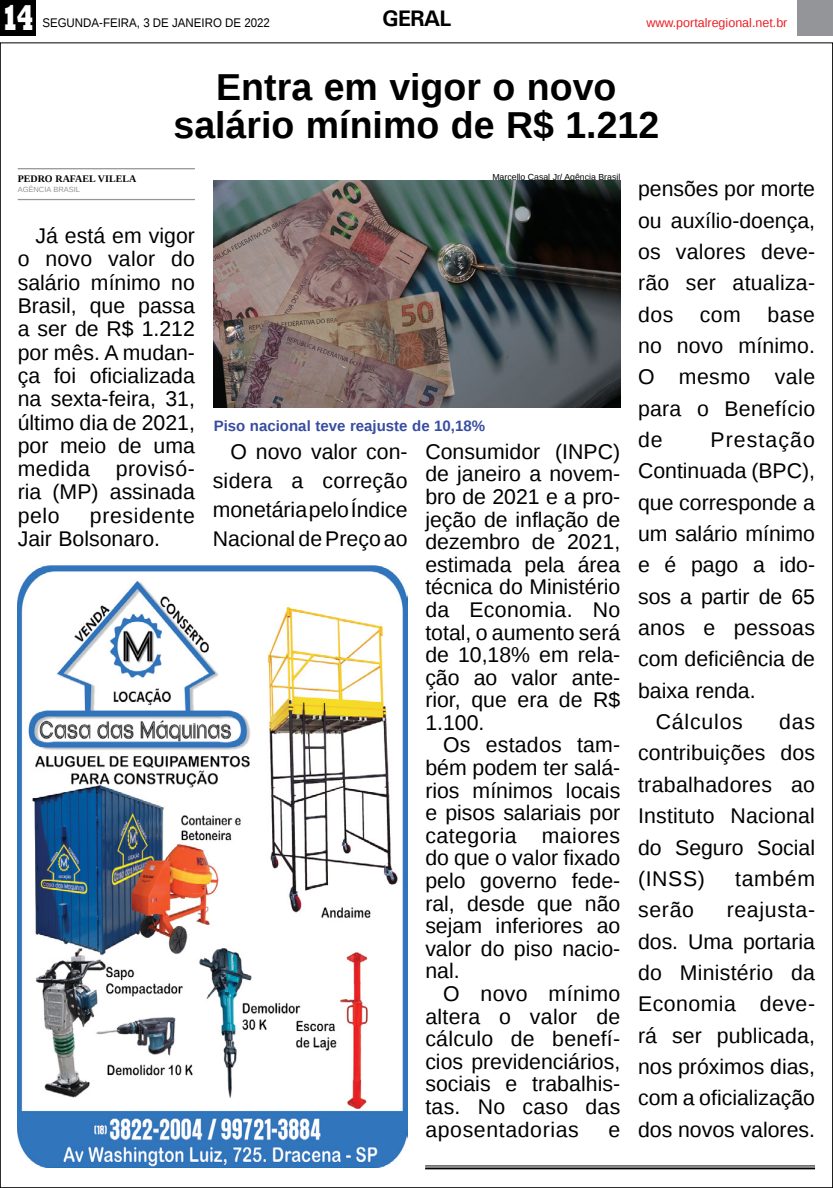
<style>
.page{position:relative;width:833px;height:1188px;background:#fff}
.page>*{position:absolute;margin:0;border:0;box-sizing:border-box;transform-origin:0 0}
.TÍTULO{font:700 37.5px "Liberation Sans";color:#000}
.t1{font:800 36.12px "Rockwell";color:#fff;scale:.7 1}
.TITULO_PG{font:700 22.5px "Univers";letter-spacing:-.04em;color:#000}
.MATÉRIA{font:21.25px/22.6px "Liberation Sans";color:#000;text-align:justify}
.MATÉRIA-2{font:21.25px "Liberation Sans";letter-spacing:.04em;color:#000}
.LEGENDA{font:700 15px "Liberation Sans";color:#384da1}
.DATA_PG{font:12.5px "Liberation Sans";color:#000;scale:.92 1}
.DATA_PG-2{font:12.5px "Liberation Sans";color:#ed1d24}
.CRÉDITO_NOME{font:700 10px "Liberation Serif";color:#000}
.CRÉDITO_FOTO{font:8.75px "Liberation Sans";color:#000}
.CRÉDITO_MATÉRIA{font:7.5px "Liberation Sans";color:#939598}
</style>
<div class="page">
<div style="left:0;top:0;width:35px;height:35px;background:#000"></div>
<div style="left:797px;top:0;width:36px;height:35px;background:#939598"></div>
<img style="left:18px;top:565px;width:389px;height:602px">
<hr style="left:425px;top:1165px;width:390px;height:1px;background:#000101">
<hr style="left:425px;top:1167px;width:390px;height:1px;background:#000101">
<img style="left:214px;top:181px;width:406px;height:226px">
<hr style="left:18px;top:168px;width:177px;height:1px;background:#939598">
<hr style="left:18px;top:199px;width:177px;height:1px;background:#939598">
<p class="t1" style="left:2px;top:-3px;width:48px">14</p>
<p class="DATA_PG" style="left:42px;top:15px;width:249px">SEGUNDA-FEIRA, 3 DE JANEIRO DE 2022</p>
<p class="TITULO_PG" style="left:382px;top:5px;width:71px">GERAL</p>
<p class="DATA_PG-2" style="left:646px;top:15px;width:143px">www.portalregional.net.br</p>
<p class="TÍTULO" style="left:216px;top:62px;width:402px">Entra em vigor o novo</p>
<p class="TÍTULO" style="left:173px;top:99px;width:487px">salário mínimo de R$ 1.212</p>
<p class="CRÉDITO_NOME" style="left:18px;top:172px;width:120px">PEDRO RAFAEL VILELA</p>
<p class="CRÉDITO_MATÉRIA" style="left:18px;top:185px;width:64px">AGÊNCIA BRASIL</p>
<p class="MATÉRIA" style="left:18px;top:225px;width:179px;line-height:23.2px;text-indent:18px">Já está em vigor o novo valor do salário mínimo no Brasil, que passa a ser de R$ 1.212 por mês. A mudan&shy;ça foi oficializada na sexta-feira, 31, último dia de 2021, por meio de uma medida provisó&shy;ria (MP) assinada pelo</p>
<p class="MATÉRIA" style="left:18px;top:504px;width:179px;line-height:23.2px;text-indent:72px">presidente<br>Jair Bolsonaro.</p>
<p class="CRÉDITO_FOTO" style="left:492px;top:171px;width:129px">Marcello Casal Jr/ Agência Brasil</p>
<p class="LEGENDA" style="left:214px;top:415px;width:273px">Piso nacional teve reajuste de 10,18%</p>
<p class="MATÉRIA" style="left:213px;top:437px;width:196px;line-height:29.1px;text-indent:18px">O novo valor con&shy;sidera a correção monetária pelo Índice Nacional de Preço ao</p>
<p class="MATÉRIA" style="left:425px;top:441px;width:196px">Consumidor (INPC) de janeiro a novem&shy;bro de 2021 e a pro&shy;jeção de inflação de dezembro de 2021, estimada pela área técnica do Ministério da Economia. No total, o aumento será de 10,18% em rela&shy;ção ao valor ante&shy;rior, que era de R$ 1.100.</p>
<p class="MATÉRIA" style="left:425px;top:734px;width:196px;text-indent:18px">Os estados tam&shy;bém podem ter salá&shy;rios mínimos locais e pisos salariais por categoria maiores do que o valor fixado pelo governo fede&shy;ral, desde que não sejam inferiores ao valor do piso nacio&shy;nal.</p>
<p class="MATÉRIA" style="left:425px;top:982px;width:196px;text-indent:18px">O novo mínimo altera o valor de cálculo de benefí&shy;cios previdenciários, sociais e trabalhis&shy;tas. No caso das aposentadorias</p>
<p class="MATÉRIA" style="left:608px;top:1118px;width:13px">e</p>
<p class="MATÉRIA" style="left:638px;top:174px;width:179px;line-height:31.4px">pensões por morte ou auxílio-doença, os valores deve&shy;rão ser atualiza&shy;dos com base no novo mínimo.<br>O mesmo vale para o Benefício de</p>
<p class="MATÉRIA" style="left:638px;top:425px;width:178px;line-height:31.4px;text-indent:72px">Prestação Continuada (BPC), que corresponde a um salário mínimo e é pago a ido&shy;sos a partir de 65 anos e pessoas com deficiência de baixa renda.</p>
<p class="MATÉRIA-2" style="left:656px;top:709px;width:89px">Cálculos</p>
<p class="MATÉRIA" style="left:638px;top:706px;width:178px;line-height:31.4px;text-indent:141px">das contribuições dos trabalhadores ao Instituto Nacional do Seguro Social (INSS)</p>
<p class="MATÉRIA" style="left:735px;top:867px;width:81px">também</p>
<p class="MATÉRIA" style="left:638px;top:894px;width:179px;line-height:31.4px;text-indent:89px">reajusta&shy;dos. Uma portaria do Ministério da Economia deve&shy;rá ser publicada, nos próximos dias, com a oficialização dos novos valores.</p>
<p class="MATÉRIA" style="left:638px;top:899px;width:57px">serão</p>
</div>
